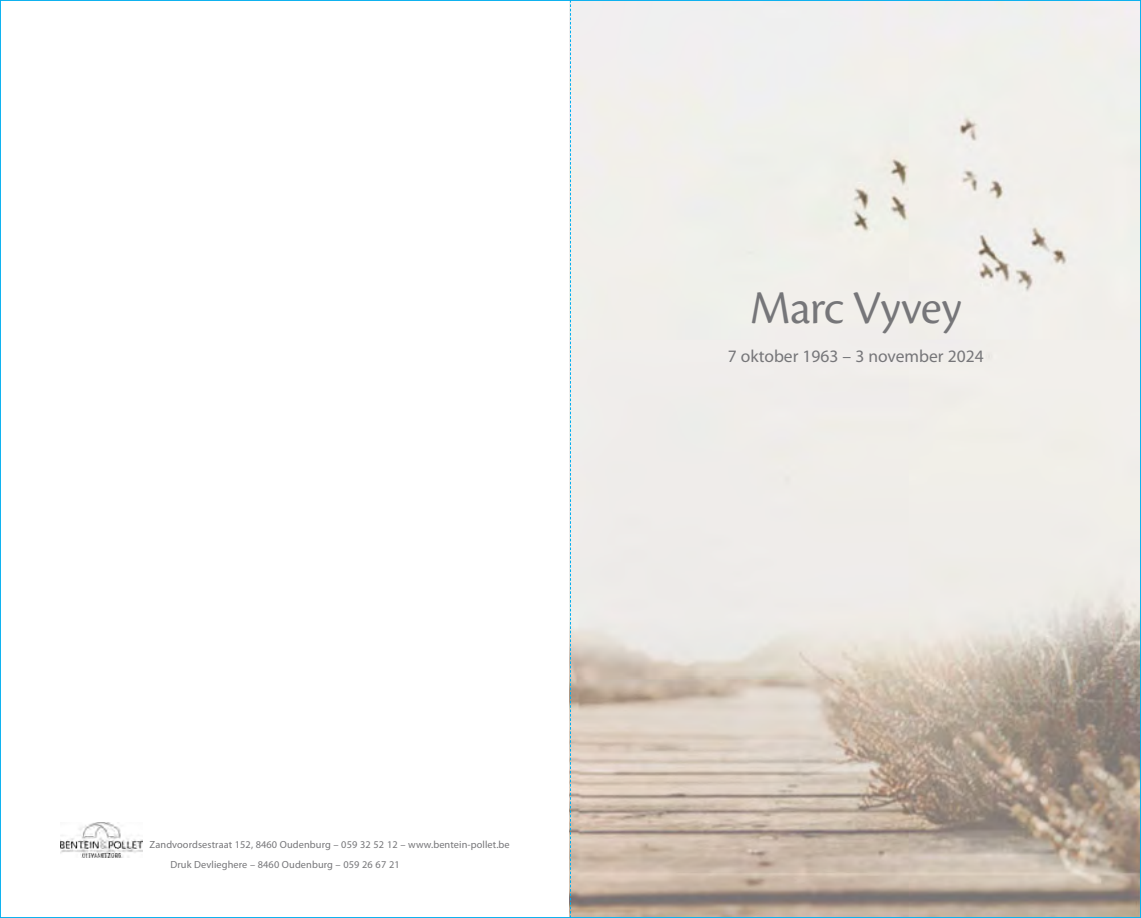
<style>
.page{position:relative;width:1141px;height:918px;background:#fff}
.page>*{position:absolute;margin:0;border:0;box-sizing:border-box;transform-origin:0 0}
.t1{font:49px "Cronos Pro Disp";letter-spacing:-.005em;color:#767679}
.t2{font:17.5px "Myriad Pro";color:#767679}
.t3{font:10.33px/19.8px "Myriad Pro";letter-spacing:.01em;color:#767679}
</style>
<div class="page">
<img style="left:571px;top:2px;width:568px;height:914px">
<svg style="left:570px;top:0;width:1px;height:918px"></svg>
<img style="left:60px;top:822px;width:82px;height:36px">
<p class="t3" style="left:171px;top:835px;width:341px;text-indent:-21px">Zandvoordsestraat 152, 8460 Oudenburg – 059 32 52 12 – www.bentein-pollet.be<br>Druk Devlieghere – 8460 Oudenburg – 059 26 67 21</p>
<h1 class="t1" style="left:750px;top:289px;width:213px">Marc Vyvey</h1>
<h2 class="t2" style="left:728px;top:349px;width:257px">7 oktober 1963 – 3 november 2024</h2>
</div>
